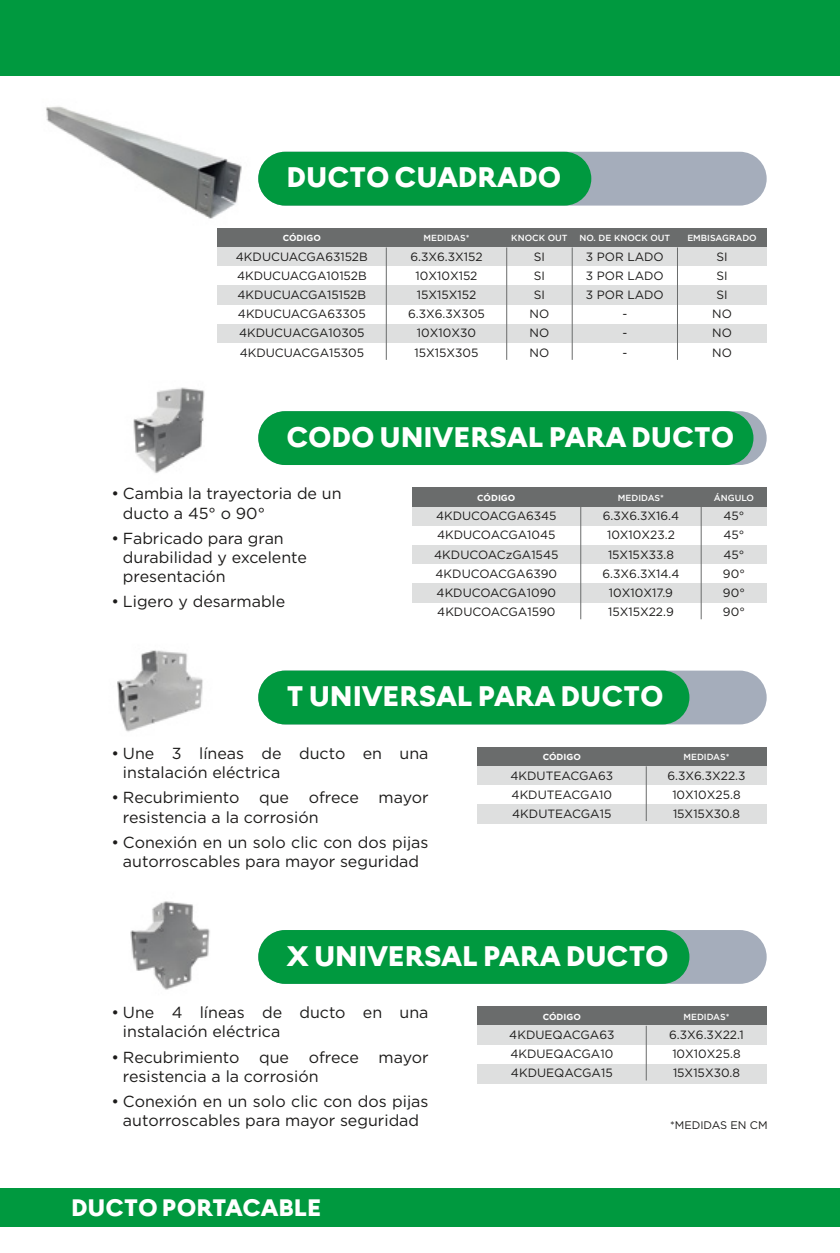
<style>
.page{position:relative;width:840px;height:1253px;background:#fff}
.page>*{position:absolute;margin:0;border:0;box-sizing:border-box;transform-origin:0 0}
.t1{font:900 30.8px "Firme";letter-spacing:-.005em;color:#fff}
.t2{font:900 26px "Firme";letter-spacing:-.005em;color:#fff}
.t3{font:16px/19.2px "Gotham";color:#1c1b1a}
.t4{font:12px/19.2px "Gotham";color:#1c1b1a;text-align:center}
.t5{font:11px "Gotham";color:#1c1b1a}
.t6{font:500 8.8px "Gotham";color:#fff}
.t7{font:700 8.8px "Gotham";color:#fff}
</style>
<div class="page">
<div style="left:0;top:1188px;width:839px;height:39px;background:#00993f"></div>
<img style="left:46px;top:106px;width:245px;height:113px">
<img style="left:133px;top:387px;width:129px;height:86px">
<img style="left:130px;top:901px;width:134px;height:89px">
<img style="left:117px;top:650px;width:86px;height:82px">
<div style="left:258px;top:152px;width:508px;height:54px;background:#a5adbb;border-radius:27px"></div>
<div style="left:258px;top:152px;width:333px;height:54px;background:#00993f;border-radius:27px"></div>
<div style="left:258px;top:411px;width:508px;height:54px;background:#a5adbb;border-radius:27px"></div>
<div style="left:258px;top:411px;width:495px;height:54px;background:#00993f;border-radius:27px"></div>
<div style="left:258px;top:671px;width:508px;height:53px;background:#a5adbb;border-radius:27px"></div>
<div style="left:258px;top:671px;width:431px;height:53px;background:#00993f;border-radius:27px"></div>
<div style="left:258px;top:930px;width:508px;height:54px;background:#a5adbb;border-radius:27px"></div>
<div style="left:258px;top:930px;width:431px;height:54px;background:#00993f;border-radius:27px"></div>
<div style="left:217px;top:228px;width:169px;height:19px;background:#6a6c6c"></div>
<div style="left:506px;top:228px;width:66px;height:19px;background:#6a6c6c"></div>
<div style="left:572px;top:228px;width:105px;height:19px;background:#6a6c6c"></div>
<div style="left:677px;top:228px;width:89px;height:19px;background:#6a6c6c"></div>
<div style="left:217px;top:247px;width:169px;height:20px;background:#dedfdf"></div>
<div style="left:506px;top:247px;width:66px;height:20px;background:#dedfdf"></div>
<div style="left:572px;top:247px;width:105px;height:20px;background:#dedfdf"></div>
<div style="left:677px;top:247px;width:89px;height:20px;background:#dedfdf"></div>
<div style="left:217px;top:286px;width:169px;height:19px;background:#dedfdf"></div>
<div style="left:506px;top:286px;width:66px;height:19px;background:#dedfdf"></div>
<div style="left:572px;top:286px;width:105px;height:19px;background:#dedfdf"></div>
<div style="left:677px;top:286px;width:89px;height:19px;background:#dedfdf"></div>
<div style="left:217px;top:324px;width:169px;height:19px;background:#dedfdf"></div>
<div style="left:506px;top:324px;width:66px;height:19px;background:#dedfdf"></div>
<div style="left:572px;top:324px;width:105px;height:19px;background:#dedfdf"></div>
<div style="left:677px;top:324px;width:89px;height:19px;background:#dedfdf"></div>
<hr style="left:571px;top:247px;width:1px;height:113px;background:#6a6c6c">
<hr style="left:676px;top:247px;width:1px;height:113px;background:#6a6c6c">
<div style="left:386px;top:228px;width:120px;height:19px;background:#6a6c6c"></div>
<div style="left:386px;top:247px;width:120px;height:20px;background:#dedfdf"></div>
<div style="left:386px;top:286px;width:120px;height:19px;background:#dedfdf"></div>
<div style="left:386px;top:324px;width:120px;height:19px;background:#dedfdf"></div>
<hr style="left:506px;top:247px;width:1px;height:113px;background:#6a6c6c">
<hr style="left:385px;top:247px;width:1px;height:113px;background:#6a6c6c">
<div style="left:411px;top:488px;width:169px;height:19px;background:#6a6c6c"></div>
<div style="left:700px;top:488px;width:66px;height:19px;background:#6a6c6c"></div>
<div style="left:411px;top:507px;width:169px;height:19px;background:#dedfdf"></div>
<div style="left:700px;top:507px;width:66px;height:19px;background:#dedfdf"></div>
<div style="left:411px;top:545px;width:169px;height:19px;background:#dedfdf"></div>
<div style="left:700px;top:545px;width:66px;height:19px;background:#dedfdf"></div>
<div style="left:411px;top:584px;width:169px;height:19px;background:#dedfdf"></div>
<div style="left:700px;top:584px;width:66px;height:19px;background:#dedfdf"></div>
<div style="left:580px;top:488px;width:120px;height:19px;background:#6a6c6c"></div>
<div style="left:580px;top:507px;width:120px;height:19px;background:#dedfdf"></div>
<div style="left:580px;top:545px;width:120px;height:19px;background:#dedfdf"></div>
<div style="left:580px;top:584px;width:120px;height:19px;background:#dedfdf"></div>
<hr style="left:700px;top:507px;width:1px;height:112px;background:#6a6c6c">
<hr style="left:580px;top:507px;width:1px;height:112px;background:#6a6c6c">
<div style="left:477px;top:747px;width:169px;height:19px;background:#6a6c6c"></div>
<div style="left:477px;top:766px;width:169px;height:19px;background:#dedfdf"></div>
<div style="left:477px;top:805px;width:169px;height:19px;background:#dedfdf"></div>
<div style="left:646px;top:747px;width:120px;height:19px;background:#6a6c6c"></div>
<div style="left:646px;top:766px;width:120px;height:19px;background:#dedfdf"></div>
<div style="left:646px;top:805px;width:120px;height:19px;background:#dedfdf"></div>
<hr style="left:645px;top:766px;width:1px;height:55px;background:#6a6c6c">
<div style="left:477px;top:1006px;width:169px;height:20px;background:#6a6c6c"></div>
<div style="left:477px;top:1026px;width:169px;height:19px;background:#dedfdf"></div>
<div style="left:477px;top:1064px;width:169px;height:19px;background:#dedfdf"></div>
<div style="left:646px;top:1006px;width:120px;height:20px;background:#6a6c6c"></div>
<div style="left:646px;top:1026px;width:120px;height:19px;background:#dedfdf"></div>
<div style="left:646px;top:1064px;width:120px;height:19px;background:#dedfdf"></div>
<hr style="left:645px;top:1026px;width:1px;height:54px;background:#6a6c6c">
<div style="left:0;top:0;width:839px;height:76px;background:#00993f"></div>
<h1 class="t1" style="left:286px;top:159px;width:276px">DUCTO CUADRADO</h1>
<p class="t7" style="left:283px;top:232px;width:40px">CÓDIGO</p>
<p class="t6" style="left:511px;top:233px;width:58px">KNOCK OUT</p>
<p class="t6" style="left:579px;top:233px;width:92px">NO. DE KNOCK OUT</p>
<p class="t6" style="left:687px;top:233px;width:71px">EMBISAGRADO</p>
<p class="t4" style="left:236px;top:247px;width:133px">4KDUCUACGA63152B</p>
<p class="t4" style="left:533px;top:247px;width:13px">SI</p>
<p class="t4" style="left:585px;top:247px;width:79px">3 POR LADO</p>
<p class="t4" style="left:716px;top:247px;width:13px">SI</p>
<p class="t4" style="left:237px;top:266px;width:131px">4KDUCUACGA10152B</p>
<p class="t4" style="left:533px;top:266px;width:13px">SI</p>
<p class="t4" style="left:585px;top:266px;width:79px">3 POR LADO</p>
<p class="t4" style="left:716px;top:266px;width:13px">SI</p>
<p class="t4" style="left:237px;top:285px;width:130px">4KDUCUACGA15152B</p>
<p class="t4" style="left:533px;top:285px;width:13px">SI</p>
<p class="t4" style="left:585px;top:285px;width:79px">3 POR LADO</p>
<p class="t4" style="left:716px;top:285px;width:13px">SI</p>
<p class="t4" style="left:238px;top:304px;width:129px">4KDUCUACGA63305</p>
<p class="t4" style="left:529px;top:304px;width:21px">NO</p>
<p class="t4" style="left:622px;top:304px;width:6px">-</p>
<p class="t4" style="left:711px;top:304px;width:21px">NO</p>
<p class="t4" style="left:239px;top:323px;width:127px">4KDUCUACGA10305</p>
<p class="t4" style="left:529px;top:323px;width:21px">NO</p>
<p class="t4" style="left:622px;top:323px;width:6px">-</p>
<p class="t4" style="left:711px;top:323px;width:21px">NO</p>
<p class="t4" style="left:239px;top:343px;width:126px">4KDUCUACGA15305</p>
<p class="t4" style="left:529px;top:343px;width:21px">NO</p>
<p class="t4" style="left:622px;top:343px;width:6px">-</p>
<p class="t4" style="left:711px;top:343px;width:21px">NO</p>
<p class="t6" style="left:423px;top:233px;width:47px">MEDIDAS*</p>
<p class="t4" style="left:408px;top:247px;width:78px">6.3X6.3X152<br>10X10X152<br>15X15X152<br>6.3X6.3X305<br>10X10X30<br>15X15X305</p>
<h1 class="t1" style="left:286px;top:419px;width:449px">CODO UNIVERSAL PARA DUCTO</h1>
<h3 class="t3" style="left:123px;top:484px;width:220px;text-indent:-11px">• Cambia la trayectoria de un ducto a 45° o 90°</h3>
<h3 class="t3" style="left:123px;top:528px;width:185px;text-indent:-11px">• Fabricado para gran durabilidad y excelente presentación</h3>
<h3 class="t3" style="left:111px;top:592px;width:175px">• Ligero y desarmable</h3>
<p class="t7" style="left:477px;top:492px;width:40px">CÓDIGO</p>
<p class="t6" style="left:713px;top:493px;width:42px">ÁNGULO</p>
<p class="t4" style="left:436px;top:506px;width:122px">4KDUCOACGA6345</p>
<p class="t4" style="left:723px;top:506px;width:22px">45°</p>
<p class="t4" style="left:437px;top:525px;width:120px">4KDUCOACGA1045</p>
<p class="t4" style="left:723px;top:525px;width:22px">45°</p>
<p class="t4" style="left:434px;top:544px;width:126px">4KDUCOACzGA1545</p>
<p class="t4" style="left:723px;top:544px;width:22px">45°</p>
<p class="t4" style="left:435px;top:564px;width:123px">4KDUCOACGA6390</p>
<p class="t4" style="left:722px;top:564px;width:23px">90°</p>
<p class="t4" style="left:436px;top:583px;width:121px">4KDUCOACGA1090</p>
<p class="t4" style="left:722px;top:583px;width:23px">90°</p>
<p class="t4" style="left:437px;top:602px;width:120px">4KDUCOACGA1590</p>
<p class="t4" style="left:722px;top:602px;width:23px">90°</p>
<p class="t6" style="left:617px;top:493px;width:47px">MEDIDAS*</p>
<p class="t4" style="left:602px;top:506px;width:78px">6.3X6.3X16.4<br>10X10X23.2<br>15X15X33.8<br>6.3X6.3X14.4<br>10X10X17.9<br>15X15X22.9</p>
<h1 class="t1" style="left:286px;top:678px;width:378px">T UNIVERSAL PARA DUCTO</h1>
<h3 class="t3" style="left:123px;top:743px;width:307px;text-indent:-11px">• Une 3 líneas de ducto en una instalación eléctrica</h3>
<h3 class="t3" style="left:123px;top:788px;width:307px;text-indent:-11px">• Recubrimiento que ofrece mayor resistencia a la corrosión</h3>
<h3 class="t3" style="left:111px;top:832px;width:318px;text-align:center">• Conexión en un solo clic con dos pijas autorroscables para mayor seguridad</h3>
<p class="t7" style="left:542px;top:751px;width:40px">CÓDIGO</p>
<p class="t4" style="left:510px;top:765px;width:104px;text-align:justify">4KDUTEACGA63<br>4KDUTEACGA10<br>4KDUTEACGA15</p>
<p class="t6" style="left:683px;top:752px;width:47px">MEDIDAS*</p>
<p class="t4" style="left:667px;top:765px;width:80px">6.3X6.3X22.3<br>10X10X25.8<br>15X15X30.8</p>
<h1 class="t1" style="left:286px;top:937px;width:383px">X UNIVERSAL PARA DUCTO</h1>
<h3 class="t3" style="left:123px;top:1003px;width:307px;text-indent:-11px">• Une 4 líneas de ducto en una instalación eléctrica</h3>
<h3 class="t3" style="left:123px;top:1047px;width:307px;text-indent:-11px">• Recubrimiento que ofrece mayor resistencia a la corrosión</h3>
<h3 class="t3" style="left:111px;top:1091px;width:318px;text-align:center">• Conexión en un solo clic con dos pijas autorroscables para mayor seguridad</h3>
<h2 class="t2" style="left:71px;top:1192px;width:252px">DUCTO PORTACABLE</h2>
<p class="t7" style="left:542px;top:1011px;width:40px">CÓDIGO</p>
<p class="t4" style="left:509px;top:1025px;width:106px;text-align:justify">4KDUEQACGA63<br>4KDUEQACGA10<br>4KDUEQACGA15</p>
<p class="t6" style="left:683px;top:1012px;width:47px">MEDIDAS*</p>
<p class="t4" style="left:668px;top:1025px;width:76px;text-align:left">6.3X6.3X22.1<br>10X10X25.8<br>15X15X30.8</p>
<p class="t5" style="left:669px;top:1118px;width:99px">*MEDIDAS EN CM</p>
</div>
